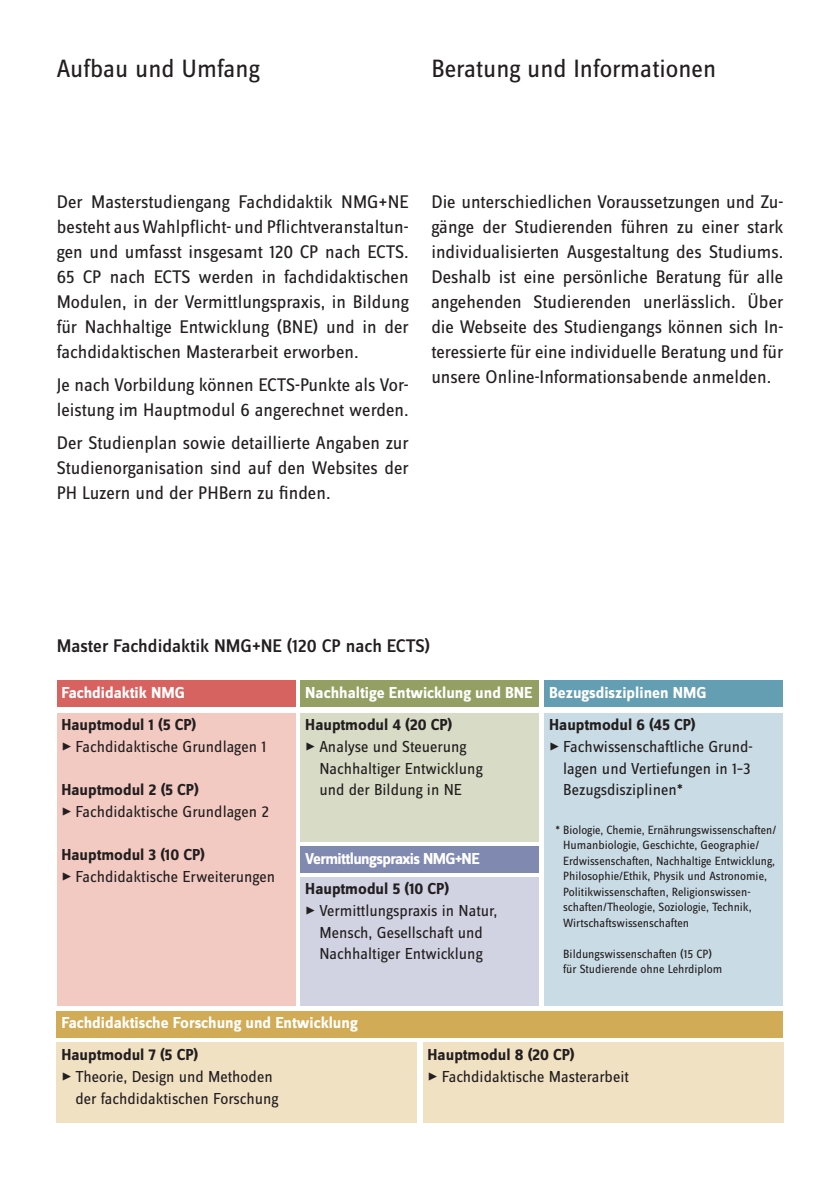
<style>
.page{position:relative;width:840px;height:1191px;background:#fff}
.page>*{position:absolute;margin:0;border:0;box-sizing:border-box;transform-origin:0 0}
.Titel_1{font:26px "Zine Sans Dis OT";color:#231f20}
.Lauftext_normal_mA{font:19px/25px "Zine Sans Dis OT";color:#231f20;text-align:justify}
.Titel_3_mA{font:500 19px "Zine Sans Dis OT";color:#231f20}
.Legende_normal{font:16.6px/21.6px "Zine Sans Dis OT";color:#231f20}
.Legende_normal-2{font:700 16.6px "Zine Sans Dis OT";color:#231f20}
.Legende_normal-3{font:700 16.6px "Zine Sans Dis OT";color:#fff}
.Legende_normal-4{font:700 16.6px "Zine Sans Dis OT";letter-spacing:-.035em;color:#fff}
.Legende_normal-5{font:12.4px/15.4px "Zine Sans Dis OT";color:#231f20}
</style>
<div class="page">
<div style="left:57px;top:680px;width:238px;height:27px;background:#d76360"></div>
<div style="left:57px;top:713px;width:238px;height:292px;background:#f3cac2"></div>
<div style="left:300px;top:680px;width:239px;height:27px;background:#94a063"></div>
<div style="left:300px;top:713px;width:239px;height:128px;background:#d8dcc6"></div>
<div style="left:544px;top:680px;width:238px;height:27px;background:#649eb3"></div>
<div style="left:544px;top:713px;width:238px;height:292px;background:#c9dbe4"></div>
<div style="left:57px;top:1011px;width:725px;height:26px;background:#d1ab55"></div>
<div style="left:57px;top:1042px;width:360px;height:81px;background:#f1e1c3"></div>
<div style="left:422px;top:1042px;width:360px;height:81px;background:#f1e1c3"></div>
<div style="left:300px;top:846px;width:239px;height:26px;background:#8089b0"></div>
<div style="left:300px;top:876px;width:239px;height:129px;background:#d1d3e2"></div>
<p class="Titel_1" style="left:57px;top:56px;width:204px">Aufbau und Umfang</p>
<p class="Titel_1" style="left:431px;top:56px;width:286px">Beratung und Informationen</p>
<p class="Lauftext_normal_mA" style="left:57px;top:190px;width:353px">Der Masterstudiengang Fachdidaktik NMG+NE besteht aus Wahlpflicht- und Pflichtveranstaltun&shy;gen und umfasst insgesamt 120 CP nach ECTS.<br>65 CP nach ECTS werden in fachdidaktischen Modulen, in der Vermittlungspraxis, in Bildung für Nachhaltige Entwicklung (BNE) und in der fachdidaktischen Masterarbeit erworben.</p>
<p class="Lauftext_normal_mA" style="left:57px;top:372px;width:353px">Je nach Vorbildung können ECTS-Punkte als Vor&shy;leistung im Hauptmodul 6 angerechnet werden.</p>
<p class="Lauftext_normal_mA" style="left:57px;top:430px;width:353px">Der Studienplan sowie detaillierte Angaben zur Studienorganisation sind auf den Websites der PH Luzern und der PHBern zu finden.</p>
<p class="Lauftext_normal_mA" style="left:431px;top:190px;width:353px">Die unterschiedlichen Voraussetzungen und Zu&shy;gänge der Studierenden führen zu einer stark individualisierten Ausgestaltung des Studiums.<br>Deshalb ist eine persönliche Beratung für alle angehenden Studierenden unerlässlich. Über die Webseite des Studiengangs können sich In&shy;teressierte für eine individuelle Beratung und für unsere Online-Informationsabende anmelden.</p>
<p class="Titel_3_mA" style="left:57px;top:636px;width:374px">Master Fachdidaktik NMG+NE (120 CP nach ECTS)</p>
<p class="Legende_normal-3" style="left:61px;top:684px;width:125px">Fachdidaktik NMG</p>
<p class="Legende_normal-2" style="left:61px;top:716px;width:136px">Hauptmodul 1 (5 CP)</p>
<p class="Legende_normal" style="left:61px;top:736px;width:206px">✓ Fachdidaktische Grundlagen 1</p>
<p class="Legende_normal-2" style="left:61px;top:781px;width:139px">Hauptmodul 2 (5 CP)</p>
<p class="Legende_normal" style="left:61px;top:801px;width:209px">✓ Fachdidaktische Grundlagen 2</p>
<p class="Legende_normal-2" style="left:61px;top:846px;width:145px">Hauptmodul 3 (10 CP)</p>
<p class="Legende_normal" style="left:61px;top:866px;width:215px">✓ Fachdidaktische Erweiterungen</p>
<p class="Legende_normal-3" style="left:305px;top:684px;width:228px">Nachhaltige Entwicklung und BNE</p>
<p class="Legende_normal-2" style="left:305px;top:716px;width:148px">Hauptmodul 4 (20 CP)</p>
<p class="Legende_normal" style="left:305px;top:736px;width:162px">✓ Analyse und Steuerung</p>
<p class="Legende_normal" style="left:319px;top:758px;width:165px">Nachhaltiger Entwicklung und der Bildung in NE</p>
<p class="Legende_normal-4" style="left:305px;top:849px;width:176px">Vermittlungspraxis NMG+NE</p>
<p class="Legende_normal-2" style="left:305px;top:880px;width:145px">Hauptmodul 5 (10 CP)</p>
<p class="Legende_normal" style="left:305px;top:900px;width:193px;text-align:center">✓ Vermittlungspraxis in Natur,<br>Mensch, Gesellschaft und<br>Nachhaltiger Entwicklung</p>
<p class="Legende_normal-3" style="left:549px;top:684px;width:159px">Bezugsdisziplinen NMG</p>
<p class="Legende_normal-2" style="left:549px;top:716px;width:148px">Hauptmodul 6 (45 CP)</p>
<p class="Legende_normal" style="left:563px;top:736px;width:190px;text-align:justify;text-indent:-14px">✓ Fachwissenschaftliche Grund&shy;lagen und Vertiefungen in 1–3<br>Bezugsdisziplinen*</p>
<p class="Legende_normal-5" style="left:563px;top:822px;width:214px;text-indent:-8px">* Biologie, Chemie, Ernährungswissenschaften/ Humanbiologie, Geschichte, Geographie/ Erdwissenschaften, Nachhaltige Entwicklung, Philosophie/Ethik, Physik und Astronomie, Politikwissenschaften, Religionswissen&shy;schaften/Theologie, Soziologie, Technik, Wirtschaftswissenschaften</p>
<p class="Legende_normal-5" style="left:563px;top:946px;width:160px">Bildungswissenschaften (15 CP) für Studierende ohne Lehrdiplom</p>
<p class="Legende_normal-3" style="left:61px;top:1014px;width:297px">Fachdidaktische Forschung und Entwicklung</p>
<p class="Legende_normal-2" style="left:61px;top:1046px;width:138px">Hauptmodul 7 (5 CP)</p>
<p class="Legende_normal" style="left:75px;top:1066px;width:204px;text-indent:-14px">✓ Theorie, Design und Methoden der fachdidaktischen Forschung</p>
<p class="Legende_normal-2" style="left:427px;top:1046px;width:149px">Hauptmodul 8 (20 CP)</p>
<p class="Legende_normal" style="left:427px;top:1066px;width:203px">✓ Fachdidaktische Masterarbeit</p>
</div>
